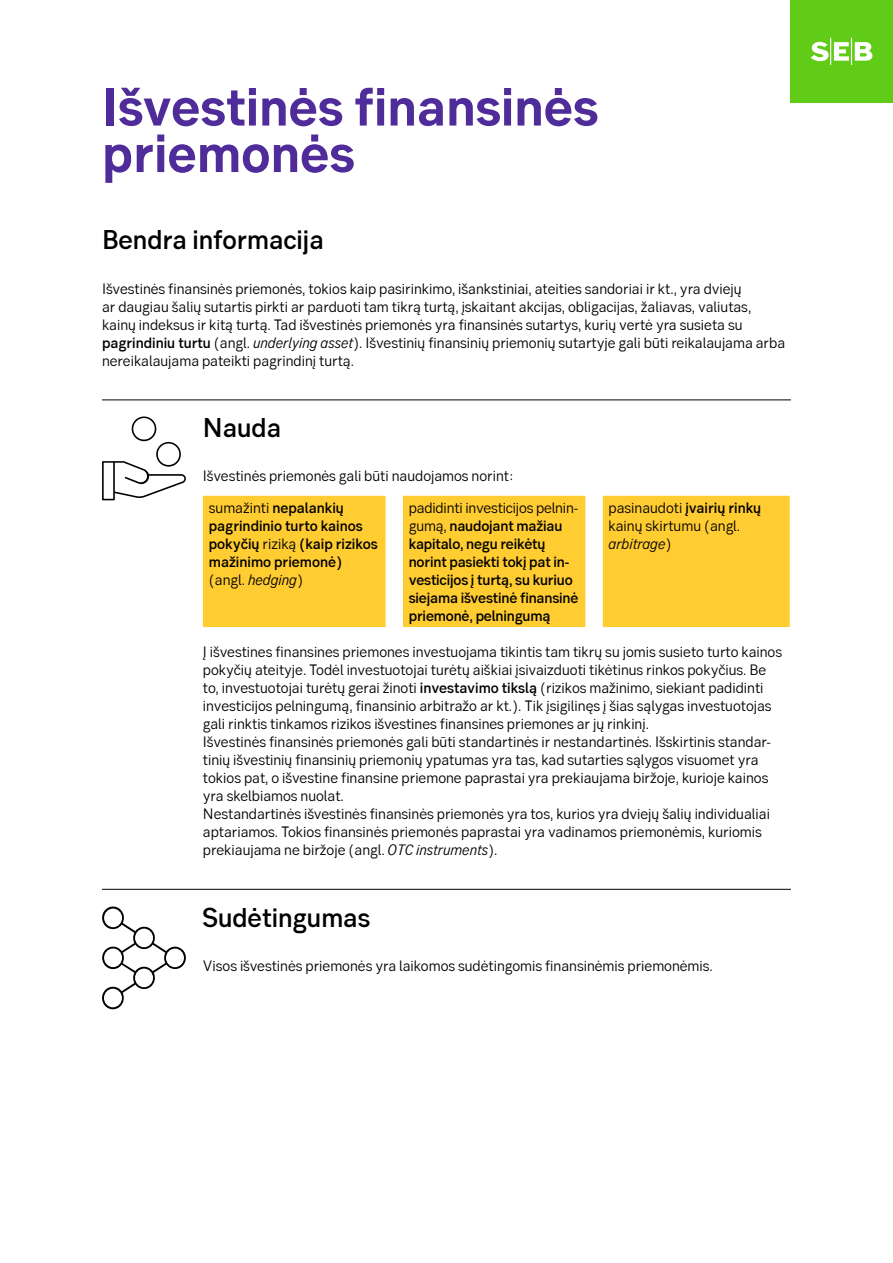
<style>
.page{position:relative;width:893px;height:1263px;background:#fff}
.page>*{position:absolute;margin:0;border:0;box-sizing:border-box;transform-origin:0 0}
.t1{font:700 54px/46.5px "SEB Sans Serif";color:#4f2c99}
.t2{font:500 27px "SEB Sans Serif";color:#000}
.t3{font:15px/18px "SEB Sans Serif";color:#000}
.t4{font:500 15px/18px "SEB Sans Serif";letter-spacing:-.01em;color:#000}
.s1{font-weight:500}
.s2{font-style:italic}
.s3{font-weight:400}
.s4{font-weight:400;font-style:italic}
</style>
<div class="page">
<div style="left:203px;top:496px;width:587px;height:131px;background:#ffcc31"></div>
<svg style="left:386px;top:496px;width:217px;height:131px"></svg>
<div style="left:790px;top:0;width:103px;height:103px;background:#61cc17"></div>
<svg style="left:811px;top:38px;width:61px;height:27px"></svg>
<hr style="left:102px;top:400px;width:689px;height:1px;background:#000">
<hr style="left:102px;top:889px;width:689px;height:1px;background:#000">
<svg style="left:102px;top:906px;width:84px;height:104px"></svg>
<svg style="left:102px;top:416px;width:84px;height:84px"></svg>
<h1 class="t1" style="left:102px;top:83px;width:498px">Išvestinės finansinės priemonės</h1>
<h2 class="t2" style="left:102px;top:224px;width:223px">Bendra informacija</h2>
<p class="t3" style="left:102px;top:279px;width:685px">Išvestinės finansinės priemonės, tokios kaip pasirinkimo, išankstiniai, ateities sandoriai ir kt., yra dviejų<br>ar daugiau šalių sutartis pirkti ar parduoti tam tikrą turtą, įskaitant akcijas, obligacijas, žaliavas, valiutas, kainų indeksus ir kitą turtą. Tad išvestinės priemonės yra finansinės sutartys, kurių vertė yra susieta su <span class="s1">pagrindiniu turtu</span> (angl. <span class="s2">underlying asset</span>). Išvestinių finansinių priemonių sutartyje gali būti reikalaujama arba nereikalaujama pateikti pagrindinį turtą.</p>
<h2 class="t2" style="left:203px;top:411px;width:80px">Nauda</h2>
<p class="t3" style="left:209px;top:460px;width:306px;line-height:31.8px;text-indent:-6px">Išvestinės priemonės gali būti naudojamos norint: sumažinti <span class="s1">nepalankių</span></p>
<p class="t4" style="left:209px;top:517px;width:170px">pagrindinio turto kainos pokyčių <span class="s3">riziką</span> (kaip rizikos mažinimo priemonė) <span class="s3">(angl.</span> <span class="s4">hedging</span><span class="s3">)</span></p>
<p class="t4" style="left:409px;top:499px;width:171px"><span class="s3">padidinti investicijos pelnin&shy;gumą,</span> naudojant mažiau kapitalo, negu reikėtų norint pasiekti tokį pat in&shy;vesticijos į turtą, su kuriuo siejama išvestinė finansinė priemonė, pelningumą</p>
<p class="t3" style="left:609px;top:499px;width:154px">pasinaudoti <span class="s1">įvairių rinkų </span>kainų skirtumu (angl. <span class="s2">arbitrage</span>)</p>
<p class="t3" style="left:203px;top:643px;width:581px">Į išvestines finansines priemones investuojama tikintis tam tikrų su jomis susieto turto kainos pokyčių ateityje. Todėl investuotojai turėtų aiškiai įsivaizduoti tikėtinus rinkos pokyčius. Be to, investuotojai turėtų gerai žinoti <span class="s1">investavimo tikslą</span> (rizikos mažinimo, siekiant padidinti investicijos pelningumą, finansinio arbitražo ar kt.). Tik įsigilinęs į šias sąlygas investuotojas gali rinktis tinkamos rizikos išvestines finansines priemones ar jų rinkinį.<br>Išvestinės finansinės priemonės gali būti standartinės ir nestandartinės. Išskirtinis standar&shy;tinių išvestinių finansinių priemonių ypatumas yra tas, kad sutarties sąlygos visuomet yra tokios pat, o išvestine finansine priemone paprastai yra prekiaujama biržoje, kurioje kainos yra skelbiamos nuolat.<br>Nestandartinės išvestinės finansinės priemonės yra tos, kurios yra dviejų šalių individualiai aptariamos. Tokios finansinės priemonės paprastai yra vadinamos priemonėmis, kuriomis prekiaujama ne biržoje (angl. <span class="s2">OTC instruments</span>).</p>
<h2 class="t2" style="left:203px;top:901px;width:169px">Sudėtingumas</h2>
<p class="t3" style="left:203px;top:957px;width:511px">Visos išvestinės priemonės yra laikomos sudėtingomis finansinėmis priemonėmis.</p>
</div>
